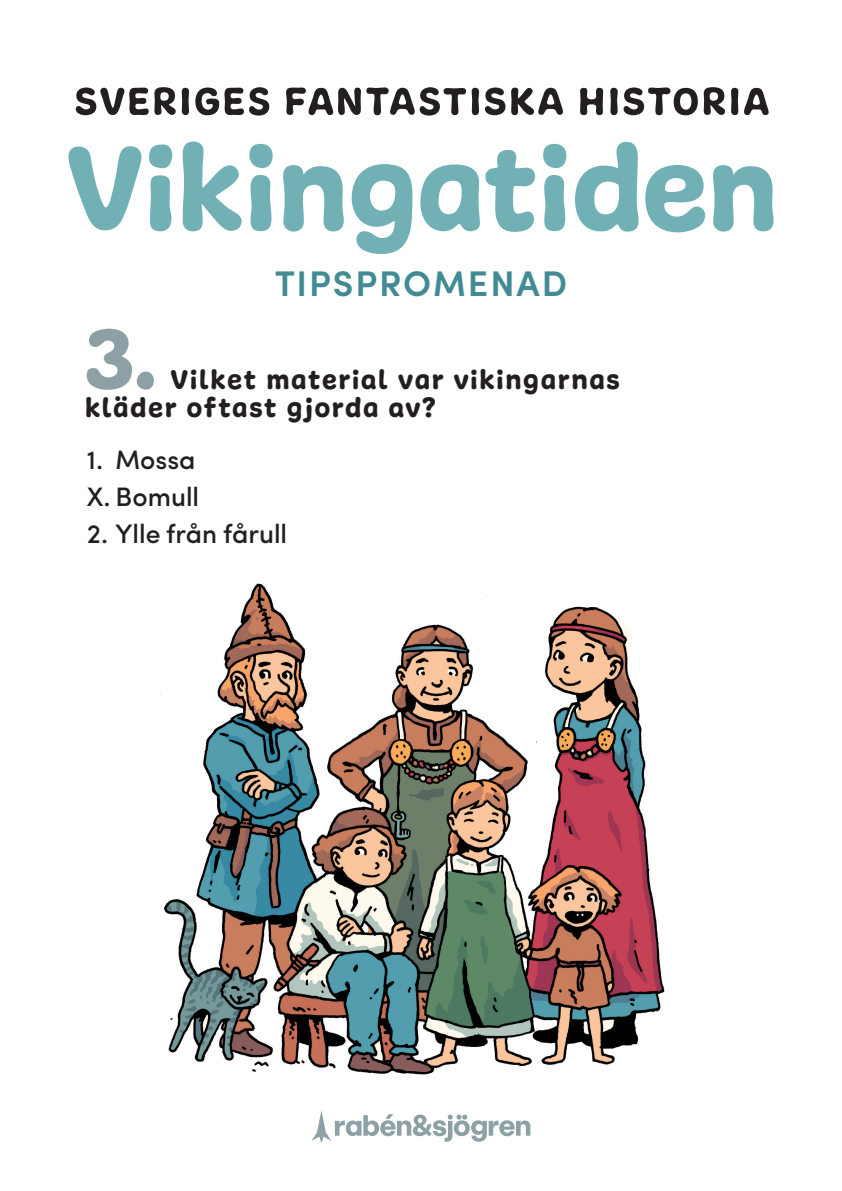
<style>
.page{position:relative;width:842px;height:1191px;background:#fff}
.page>*{position:absolute;margin:0;border:0;box-sizing:border-box;transform-origin:0 0}
.Kapitelrubrik_centre{font:90px "Freude";color:#8da0a6}
.t1{font:600 35.7px "Sofia Pro";letter-spacing:.055em;color:#438b94}
.Kapitelrubrik_centre-2{font:29px/28.8px "Freude";letter-spacing:.06em;color:#231f20}
.Bröd_Sofia_Pro_Mediu{font:500 26.7px "Sofia Pro";color:#231f20}
</style>
<div class="page">
<svg style="left:312px;top:1111px;width:218px;height:32px"></svg>
<svg style="left:68px;top:142px;width:705px;height:112px"></svg>
<svg style="left:76px;top:87px;width:693px;height:29px"></svg>
<img style="left:160px;top:583px;width:505px;height:492px">
<p class="t1" style="left:275px;top:256px;width:294px">TIPSPROMENAD</p>
<p class="Kapitelrubrik_centre" style="left:85px;top:303px;width:74px">3.</p>
<p class="Kapitelrubrik_centre-2" style="left:85px;top:365px;width:536px;text-indent:85px">Vilket material var vikingarnas kläder oftast gjorda av?</p>
<p class="Bröd_Sofia_Pro_Mediu" style="left:87px;top:439px;width:110px">1. Mossa</p>
<p class="Bröd_Sofia_Pro_Mediu" style="left:87px;top:476px;width:114px">X. Bomull</p>
<p class="Bröd_Sofia_Pro_Mediu" style="left:87px;top:514px;width:202px">2. Ylle från fårull</p>
</div>
